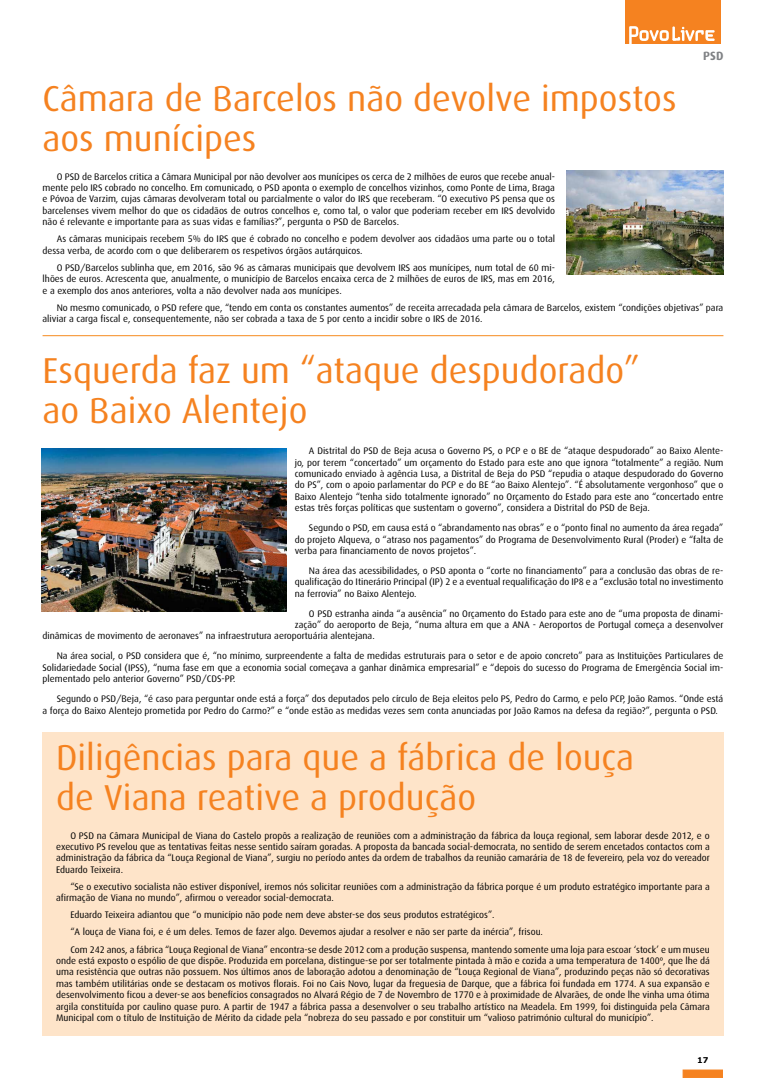
<style>
.page{position:relative;width:766px;height:1078px;background:#fff}
.page>*{position:absolute;margin:0;border:0;box-sizing:border-box;transform-origin:0 0}
.t1{font:36px/40px "Dax";color:#f58220}
.t2{font:700 12px "Dax";color:#808285}
.t3{font:9.5px/11.4px "Dax";color:#000;text-align:justify}
.t4{font:700 8px "Verdana";color:#000}
</style>
<div class="page">
<div style="left:682px;top:1069px;width:40px;height:8px;background:#f58220;border:1px solid #f58220"></div>
<div style="left:42px;top:731px;width:681px;height:304px;background:#fee4c9"></div>
<img style="left:566px;top:170px;width:157px;height:105px">
<img style="left:42px;top:448px;width:244px;height:163px">
<hr style="left:43px;top:335px;width:680px;height:1px;background:#f68b1f">
<div style="left:624px;top:0;width:96px;height:44px;background:#f58220"></div>
<svg style="left:629px;top:26px;width:85px;height:18px"></svg>
<p class="t2" style="left:703px;top:49px;width:22px">PSD</p>
<h1 class="t1" style="left:43px;top:79px;width:635px">Câmara de Barcelos não devolve impostos aos munícipes</h1>
<p class="t3" style="left:43px;top:171px;width:514px;text-indent:14px">O PSD de Barcelos critica a Câmara Municipal por não devolver aos munícipes os cerca de 2 milhões de euros que recebe anual&shy;mente pelo IRS cobrado no concelho. Em comunicado, o PSD aponta o exemplo de concelhos vizinhos, como Ponte de Lima, Braga e Póvoa de Varzim, cujas câmaras devolveram total ou parcialmente o valor do IRS que receberam. “O executivo PS pensa que os barcelenses vivem melhor do que os cidadãos de outros concelhos e, como tal, o valor que poderiam receber em IRS devolvido não é relevante e importante para as suas vidas e famílias?”, pergunta o PSD de Barcelos.</p>
<p class="t3" style="left:43px;top:233px;width:514px;text-indent:14px">As câmaras municipais recebem 5% do IRS que é cobrado no concelho e podem devolver aos cidadãos uma parte ou o total dessa verba, de acordo com o que deliberarem os respetivos órgãos autárquicos.</p>
<p class="t3" style="left:43px;top:262px;width:514px;text-indent:14px">O PSD/Barcelos sublinha que, em 2016, são 96 as câmaras municipais que devolvem IRS aos munícipes, num total de 60 mi&shy;lhões de euros. Acrescenta que, anualmente, o município de Barcelos encaixa cerca de 2 milhões de euros de IRS, mas em 2016, e a exemplo dos anos anteriores, volta a não devolver nada aos munícipes.</p>
<p class="t3" style="left:43px;top:302px;width:682px;text-indent:14px">No mesmo comunicado, o PSD refere que, “tendo em conta os constantes aumentos” de receita arrecadada pela câmara de Barcelos, existem “condições objetivas” para aliviar a carga fiscal e, consequentemente, não ser cobrada a taxa de 5 por cento a incidir sobre o IRS de 2016.</p>
<h1 class="t1" style="left:43px;top:350px;width:598px">Esquerda faz um “ataque despudorado” ao Baixo Alentejo</h1>
<p class="t3" style="left:295px;top:445px;width:430px;text-indent:14px">A Distrital do PSD de Beja acusa o Governo PS, o PCP e o BE de “ataque despudorado” ao Baixo Alente&shy;jo, por terem “concertado” um orçamento do Estado para este ano que ignora “totalmente” a região. Num comunicado enviado à agência Lusa, a Distrital de Beja do PSD “repudia o ataque despudorado do Governo do PS”, com o apoio parlamentar do PCP e do BE “ao Baixo Alentejo”. “É absolutamente vergonhoso” que o Baixo Alentejo “tenha sido totalmente ignorado” no Orçamento do Estado para este ano “concertado entre estas três forças políticas que sustentam o governo”, considera a Distrital do PSD de Beja.</p>
<p class="t3" style="left:295px;top:522px;width:430px;text-indent:14px">Segundo o PSD, em causa está o “abrandamento nas obras” e o “ponto final no aumento da área regada” do projeto Alqueva, o “atraso nos pagamentos” do Programa de Desenvolvimento Rural (Proder) e “falta de verba para financiamento de novos projetos”.</p>
<p class="t3" style="left:295px;top:565px;width:430px;text-indent:14px">Na área das acessibilidades, o PSD aponta o “corte no financiamento” para a conclusão das obras de re&shy;qualificação do Itinerário Principal (IP) 2 e a eventual requalificação do IP8 e a “exclusão total no investimento na ferrovia” no Baixo Alentejo.</p>
<p class="t3" style="left:309px;top:607px;width:416px">O PSD estranha ainda “a ausência” no Orçamento do Estado para este ano de “uma proposta de dinami-</p>
<p class="t3" style="left:295px;top:619px;width:430px">zação” do aeroporto de Beja, “numa altura em que a ANA - Aeroportos de Portugal começa a desenvolver</p>
<p class="t3" style="left:43px;top:630px;width:333px">dinâmicas de movimento de aeronaves” na infraestrutura aeroportuária alentejana.</p>
<p class="t3" style="left:43px;top:650px;width:682px;text-indent:14px">Na área social, o PSD considera que é, “no mínimo, surpreendente a falta de medidas estruturais para o setor e de apoio concreto” para as Instituições Particulares de Solidariedade Social (IPSS), “numa fase em que a economia social começava a ganhar dinâmica empresarial” e “depois do sucesso do Programa de Emergência Social im&shy;plementado pelo anterior Governo” PSD/CDS-PP.</p>
<p class="t3" style="left:43px;top:693px;width:682px;text-indent:14px">Segundo o PSD/Beja, “é caso para perguntar onde está a força” dos deputados pelo círculo de Beja eleitos pelo PS, Pedro do Carmo, e pelo PCP, João Ramos. “Onde está a força do Baixo Alentejo prometida por Pedro do Carmo?” e “onde estão as medidas vezes sem conta anunciadas por João Ramos na defesa da região?”, pergunta o PSD.</p>
<h1 class="t1" style="left:56px;top:737px;width:579px">Diligências para que a fábrica de louça de Viana reative a produção</h1>
<p class="t3" style="left:56px;top:829px;width:655px;text-indent:14px">O PSD na Câmara Municipal de Viana do Castelo propôs a realização de reuniões com a administração da fábrica da louça regional, sem laborar desde 2012, e o executivo PS revelou que as tentativas feitas nesse sentido saíram goradas. A proposta da bancada social-democrata, no sentido de serem encetados contactos com a administração da fábrica da “Louça Regional de Viana”, surgiu no período antes da ordem de trabalhos da reunião camarária de 18 de fevereiro, pela voz do vereador Eduardo Teixeira.</p>
<p class="t3" style="left:56px;top:880px;width:655px;text-indent:14px">“Se o executivo socialista não estiver disponível, iremos nós solicitar reuniões com a administração da fábrica porque é um produto estratégico importante para a afirmação de Viana no mundo”, afirmou o vereador social-democrata.</p>
<p class="t3" style="left:70px;top:906px;width:640px;line-height:17.1px;text-align:left">Eduardo Teixeira adiantou que “o município não pode nem deve abster-se dos seus produtos estratégicos”.<br>“A louça de Viana foi, e é um deles. Temos de fazer algo. Devemos ajudar a resolver e não ser parte da inércia”, frisou.<br>Com 242 anos, a fábrica “Louça Regional de Viana” encontra-se desde 2012 com a produção suspensa, mantendo somente uma loja para escoar ‘stock’ e um museu</p>
<p class="t3" style="left:56px;top:954px;width:655px">onde está exposto o espólio de que dispõe. Produzida em porcelana, distingue-se por ser totalmente pintada à mão e cozida a uma temperatura de 1400º, que lhe dá uma resistência que outras não possuem. Nos últimos anos de laboração adotou a denominação de “Louça Regional de Viana”, produzindo peças não só decorativas mas também utilitárias onde se destacam os motivos florais. Foi no Cais Novo, lugar da freguesia de Darque, que a fábrica foi fundada em 1774. A sua expansão e desenvolvimento ficou a dever-se aos benefícios consagrados no Alvará Régio de 7 de Novembro de 1770 e à proximidade de Alvarães, de onde lhe vinha uma ótima argila constituída por caulino quase puro. A partir de 1947 a fábrica passa a desenvolver o seu trabalho artístico na Meadela. Em 1999, foi distinguida pela Câmara Municipal com o título de Instituição de Mérito da cidade pela “nobreza do seu passado e por constituir um “valioso património cultural do município”.</p>
<p class="t4" style="left:697px;top:1054px;width:13px">17</p>
</div>
